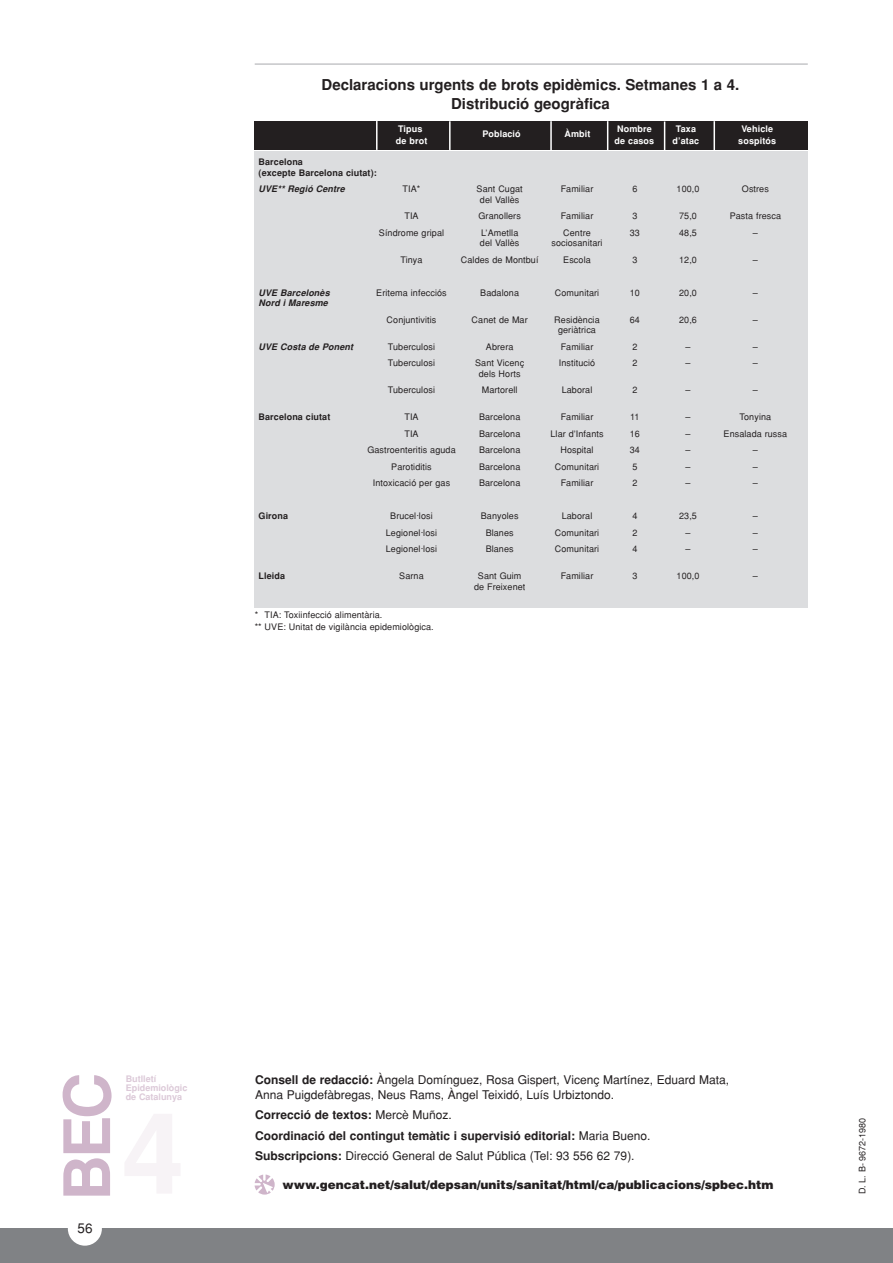
<style>
.page{position:relative;width:893px;height:1263px;background:#fff}
.page>*{position:absolute;margin:0;border:0;box-sizing:border-box;transform-origin:0 0}
.t1{font:700 64.05px "Helvetica";color:#cfb5ca}
.t2{font:700 15px/18.8px "Helvetica";color:#231f20;text-align:center}
.t3{font:13.5px "Helvetica";color:#231f20}
.t4{font:700 12px/20.5px "Helvetica";color:#231f20}
.t5{font:12px/15px "Helvetica";color:#231f20}
.t6{font:900 12px "Helvetica";color:#231f20}
.t7{font:9px/12px "Helvetica";letter-spacing:.01em;color:#231f20}
.t8{font:700 9px "Helvetica";letter-spacing:.015em;color:#fff}
.t9{font:700 9px/10.5px "Helvetica";letter-spacing:.01em;color:#231f20}
.t10{font:italic 700 9px "Helvetica";color:#231f20}
.t11{font:700 9px/9px "Helvetica";color:#dcc9d8}
.s1{font-weight:700}
.s2{font-weight:400}
</style>
<div class="page">
<div style="left:0;top:1229px;width:892px;height:34px;background:#808285"></div>
<div style="left:68px;top:1212px;width:34px;height:34px;background:#fff;border-radius:50%"></div>
<svg style="left:254px;top:1175px;width:21px;height:20px"></svg>
<div style="left:255px;top:151px;width:552px;height:457px;background:#dcdddf"></div>
<div style="left:255px;top:122px;width:552px;height:28px;background:#231f20"></div>
<svg style="left:550px;top:121px;width:1px;height:29px"></svg>
<svg style="left:449px;top:121px;width:1px;height:29px"></svg>
<svg style="left:376px;top:121px;width:1px;height:29px"></svg>
<svg style="left:607px;top:121px;width:1px;height:29px"></svg>
<svg style="left:664px;top:122px;width:1px;height:28px"></svg>
<hr style="left:713px;top:121px;width:2px;height:29px;background:#fff">
<hr style="left:255px;top:64px;width:552px;height:1px;background:#a8a9ad">
<h2 class="t2" style="left:321px;top:77px;width:419px">Declaracions urgents de brots epidèmics. Setmanes 1 a 4.<br>Distribució geogràfica</h2>
<p class="t8" style="left:398px;top:125px;width:26px">Tipus</p>
<p class="t8" style="left:482px;top:131px;width:40px">Població</p>
<p class="t8" style="left:564px;top:131px;width:27px">Àmbit</p>
<p class="t8" style="left:617px;top:125px;width:36px">Nombre</p>
<p class="t8" style="left:675px;top:125px;width:22px">Taxa</p>
<p class="t8" style="left:741px;top:125px;width:33px">Vehicle</p>
<p class="t8" style="left:396px;top:137px;width:33px">de brot</p>
<p class="t8" style="left:614px;top:137px;width:41px">de casos</p>
<p class="t8" style="left:672px;top:137px;width:28px">d’atac</p>
<p class="t8" style="left:738px;top:137px;width:39px">sospitós</p>
<p class="t9" style="left:258px;top:158px;width:120px">Barcelona<br>(excepte Barcelona ciutat):</p>
<p class="t10" style="left:258px;top:186px;width:89px">UVE** Reg ió Centre</p>
<p class="t7" style="left:402px;top:184px;width:19px">TIA*</p>
<p class="t7" style="left:476px;top:184px;width:48px">Sant Cugat</p>
<p class="t7" style="left:560px;top:184px;width:34px">Familiar</p>
<p class="t7" style="left:632px;top:184px;width:7px">6</p>
<p class="t7" style="left:676px;top:184px;width:24px">100,0</p>
<p class="t7" style="left:741px;top:184px;width:29px">Ostres</p>
<p class="t7" style="left:480px;top:194px;width:41px">del Vallès</p>
<p class="t7" style="left:404px;top:211px;width:16px">TIA</p>
<p class="t7" style="left:478px;top:211px;width:44px">Granollers</p>
<p class="t7" style="left:560px;top:211px;width:34px">Familiar</p>
<p class="t7" style="left:632px;top:211px;width:7px">3</p>
<p class="t7" style="left:679px;top:211px;width:19px">75,0</p>
<p class="t7" style="left:729px;top:211px;width:53px">Pasta fresca</p>
<p class="t7" style="left:379px;top:227px;width:67px">Síndrome gripal</p>
<p class="t7" style="left:481px;top:227px;width:39px">L’Ametlla</p>
<p class="t7" style="left:563px;top:227px;width:29px">Centre</p>
<p class="t7" style="left:629px;top:227px;width:12px">33</p>
<p class="t7" style="left:679px;top:227px;width:19px">48,5</p>
<p class="t7" style="left:752px;top:227px;width:7px">–</p>
<p class="t7" style="left:480px;top:238px;width:41px">del Vallès</p>
<p class="t7" style="left:551px;top:238px;width:53px">sociosanitari</p>
<p class="t7" style="left:400px;top:254px;width:24px">Tinya</p>
<p class="t7" style="left:461px;top:254px;width:79px">Caldes de Montbuí</p>
<p class="t7" style="left:563px;top:254px;width:29px">Escola</p>
<p class="t7" style="left:632px;top:254px;width:7px">3</p>
<p class="t7" style="left:679px;top:254px;width:19px">12,0</p>
<p class="t7" style="left:752px;top:254px;width:7px">–</p>
<p class="t10" style="left:258px;top:289px;width:74px">UVE Barcelonès</p>
<p class="t7" style="left:376px;top:287px;width:72px">Eritema infecciós</p>
<p class="t7" style="left:480px;top:287px;width:40px">Badalona</p>
<p class="t7" style="left:555px;top:287px;width:46px">Comunitari</p>
<p class="t7" style="left:629px;top:287px;width:12px">10</p>
<p class="t7" style="left:679px;top:287px;width:19px">20,0</p>
<p class="t7" style="left:752px;top:287px;width:7px">–</p>
<p class="t10" style="left:258px;top:300px;width:73px">Nord i Maresme</p>
<p class="t7" style="left:386px;top:314px;width:51px">Conjuntivitis</p>
<p class="t7" style="left:471px;top:314px;width:58px">Canet de Mar</p>
<p class="t7" style="left:554px;top:314px;width:47px">Residència</p>
<p class="t7" style="left:629px;top:314px;width:12px">64</p>
<p class="t7" style="left:679px;top:314px;width:19px">20,6</p>
<p class="t7" style="left:752px;top:314px;width:7px">–</p>
<p class="t7" style="left:558px;top:325px;width:39px">geriàtrica</p>
<p class="t10" style="left:258px;top:343px;width:98px">UVE Costa de Ponent</p>
<p class="t7" style="left:388px;top:341px;width:49px">Tuberculosi</p>
<p class="t7" style="left:486px;top:341px;width:29px">Abrera</p>
<p class="t7" style="left:560px;top:341px;width:34px">Familiar</p>
<p class="t7" style="left:632px;top:341px;width:7px">2</p>
<p class="t7" style="left:685px;top:341px;width:7px">–</p>
<p class="t7" style="left:752px;top:341px;width:7px">–</p>
<p class="t7" style="left:388px;top:358px;width:49px">Tuberculosi</p>
<p class="t7" style="left:475px;top:358px;width:51px">Sant Vicenç</p>
<p class="t7" style="left:559px;top:358px;width:38px">Institució</p>
<p class="t7" style="left:632px;top:358px;width:7px">2</p>
<p class="t7" style="left:685px;top:358px;width:7px">–</p>
<p class="t7" style="left:752px;top:358px;width:7px">–</p>
<p class="t7" style="left:479px;top:368px;width:43px">dels Horts</p>
<p class="t7" style="left:388px;top:385px;width:49px">Tuberculosi</p>
<p class="t7" style="left:482px;top:385px;width:37px">Martorell</p>
<p class="t7" style="left:561px;top:385px;width:32px">Laboral</p>
<p class="t7" style="left:632px;top:385px;width:7px">2</p>
<p class="t7" style="left:685px;top:385px;width:7px">–</p>
<p class="t7" style="left:752px;top:385px;width:7px">–</p>
<p class="t9" style="left:258px;top:413px;width:73px">Barcelona ciutat</p>
<p class="t7" style="left:404px;top:412px;width:16px">TIA</p>
<p class="t7" style="left:479px;top:412px;width:43px">Barcelona</p>
<p class="t7" style="left:560px;top:412px;width:34px">Familiar</p>
<p class="t7" style="left:630px;top:412px;width:11px">11</p>
<p class="t7" style="left:685px;top:412px;width:7px">–</p>
<p class="t7" style="left:739px;top:412px;width:33px">Tonyina</p>
<p class="t7" style="left:404px;top:428px;width:16px">TIA</p>
<p class="t7" style="left:479px;top:428px;width:43px">Barcelona</p>
<p class="t7" style="left:550px;top:428px;width:55px">Llar d’Infants</p>
<p class="t7" style="left:629px;top:428px;width:12px">16</p>
<p class="t7" style="left:685px;top:428px;width:7px">–</p>
<p class="t7" style="left:723px;top:428px;width:65px">Ensalada russa</p>
<p class="t7" style="left:367px;top:445px;width:90px">Gastroenteritis aguda</p>
<p class="t7" style="left:479px;top:445px;width:43px">Barcelona</p>
<p class="t7" style="left:560px;top:445px;width:35px">Hospital</p>
<p class="t7" style="left:629px;top:445px;width:12px">34</p>
<p class="t7" style="left:685px;top:445px;width:7px">–</p>
<p class="t7" style="left:752px;top:445px;width:7px">–</p>
<p class="t7" style="left:391px;top:461px;width:42px">Parotiditis</p>
<p class="t7" style="left:479px;top:461px;width:43px">Barcelona</p>
<p class="t7" style="left:555px;top:461px;width:46px">Comunitari</p>
<p class="t7" style="left:632px;top:461px;width:7px">5</p>
<p class="t7" style="left:685px;top:461px;width:7px">–</p>
<p class="t7" style="left:752px;top:461px;width:7px">–</p>
<p class="t7" style="left:373px;top:478px;width:79px">Intoxicació per gas</p>
<p class="t7" style="left:479px;top:478px;width:43px">Barcelona</p>
<p class="t7" style="left:560px;top:478px;width:34px">Familiar</p>
<p class="t7" style="left:632px;top:478px;width:7px">2</p>
<p class="t7" style="left:685px;top:478px;width:7px">–</p>
<p class="t7" style="left:752px;top:478px;width:7px">–</p>
<p class="t9" style="left:258px;top:512px;width:31px">Girona</p>
<p class="t7" style="left:390px;top:511px;width:44px">Brucel·losi</p>
<p class="t7" style="left:481px;top:511px;width:39px">Banyoles</p>
<p class="t7" style="left:561px;top:511px;width:32px">Laboral</p>
<p class="t7" style="left:632px;top:511px;width:7px">4</p>
<p class="t7" style="left:679px;top:511px;width:19px">23,5</p>
<p class="t7" style="left:752px;top:511px;width:7px">–</p>
<p class="t7" style="left:386px;top:527px;width:53px">Legionel·losi</p>
<p class="t7" style="left:485px;top:527px;width:30px">Blanes</p>
<p class="t7" style="left:555px;top:527px;width:46px">Comunitari</p>
<p class="t7" style="left:632px;top:527px;width:7px">2</p>
<p class="t7" style="left:685px;top:527px;width:7px">–</p>
<p class="t7" style="left:752px;top:527px;width:7px">–</p>
<p class="t7" style="left:386px;top:544px;width:53px">Legionel·losi</p>
<p class="t7" style="left:485px;top:544px;width:30px">Blanes</p>
<p class="t7" style="left:555px;top:544px;width:46px">Comunitari</p>
<p class="t7" style="left:632px;top:544px;width:7px">4</p>
<p class="t7" style="left:685px;top:544px;width:7px">–</p>
<p class="t7" style="left:752px;top:544px;width:7px">–</p>
<p class="t9" style="left:258px;top:572px;width:28px">Lleida</p>
<p class="t7" style="left:399px;top:571px;width:26px">Sarna</p>
<p class="t7" style="left:478px;top:571px;width:45px">Sant Guim</p>
<p class="t7" style="left:560px;top:571px;width:34px">Familiar</p>
<p class="t7" style="left:632px;top:571px;width:7px">3</p>
<p class="t7" style="left:676px;top:571px;width:24px">100,0</p>
<p class="t7" style="left:752px;top:571px;width:7px">–</p>
<p class="t7" style="left:474px;top:581px;width:53px">de Freixenet</p>
<p class="t7" style="left:255px;top:609px;width:180px">* TIA: Toxiinfecció alimentària.<br>** UVE: Unitat de vigilància epidemiològica.</p>
<h1 class="t1" style="left:64px;top:1201px;width:130px;rotate:-90deg">BEC</h1>
<h3 class="t3" style="left:77px;top:1223px;width:17px">56</h3>
<p class="t11" style="left:126px;top:1075px;width:63px">Butlletí<br>Epidemiològic de Catalunya</p>
<h3 class="t5" style="left:255px;top:1073px;width:475px"><span class="s1">Consell de redacció:</span> Àngela Domínguez, Rosa Gispert, Vicenç Martínez, Eduard Mata,<br>Anna Puigdefàbregas, Neus Rams, Àngel Teixidó, Luís Urbiztondo.</h3>
<h3 class="t4" style="left:255px;top:1106px;width:397px">Correcció de textos: <span class="s2">Mercè Muñoz.<br></span>Coordinació del contingut temàtic i supervisió editorial: <span class="s2">Maria Bueno.<br></span>Subscripcions: <span class="s2">Direcció General de Salut Pública (Tel: 93 556 62 79).</span></h3>
<p class="t7" style="left:857px;top:1194px;width:78px;rotate:-90deg">D. L. B- 9672-1980</p>
<h3 class="t6" style="left:282px;top:1181px;width:492px">www.gencat.net/salut/depsan/units/sanitat/html/ca/publicacions/spbec.htm</h3>
</div>
